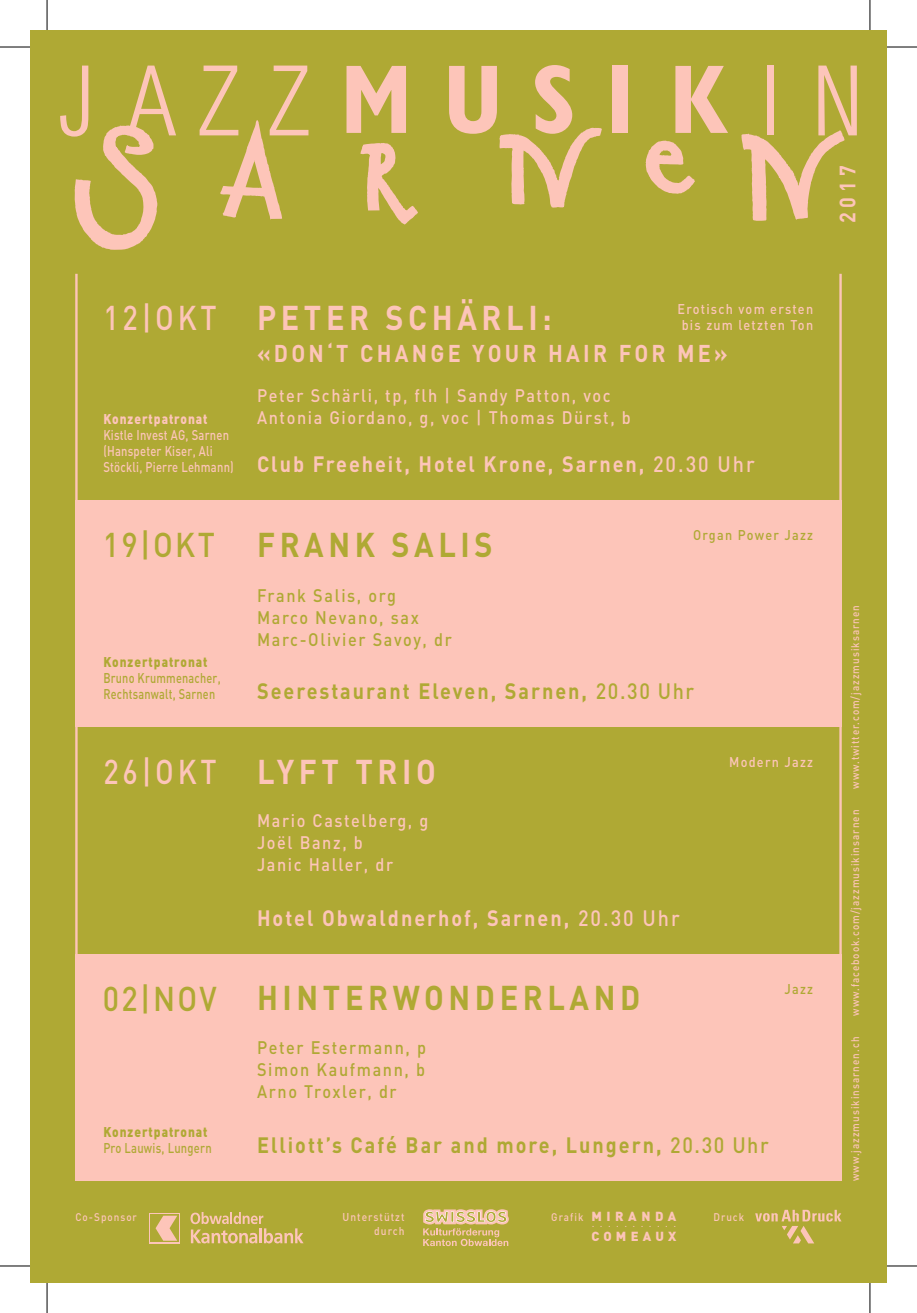
<style>
.page{position:relative;width:917px;height:1313px;background:#fff}
.page>*{position:absolute;margin:0;border:0;box-sizing:border-box;transform-origin:0 0}
.t1{font:700 34px "DIN";letter-spacing:.15em;color:#afa934;scale:.9 1}
.t2{font:700 34px "DIN";letter-spacing:.15em;color:#fdc5b9;scale:.9 1}
.t3{font:500 34px "DIN";color:#fdc5b9;scale:.85 1}
.t4{font:700 24px "DIN";letter-spacing:.15em;color:#fdc5b9;scale:.9 1}
.t5{font:700 22px "DIN";letter-spacing:.1em;color:#fdc5b9;scale:.9 1}
.t6{font:700 22px "DIN";letter-spacing:.1em;color:#afa934;scale:.9 1}
.t7{font:500 18px/22px "DIN";letter-spacing:.1em;color:#fdc5b9;scale:.9 1}
.t8{font:500 18px/22px "DIN";letter-spacing:.1em;color:#afa934;scale:.9 1}
.t9{font:500 14px/16px "DIN";letter-spacing:.02em;color:#fdc5b9;scale:.8 1}
.t10{font:500 14px/16px "DIN";letter-spacing:.1em;color:#fdc5b9;text-align:center;scale:.9 1}
.t11{font:500 14px/16px "DIN";letter-spacing:.02em;color:#afa934;scale:.78 1}
.t12{font:900 14px "DIN";letter-spacing:.08em;color:#afa934;scale:.85 1}
.t13{font:500 14px "DIN";letter-spacing:.02em;color:#afa934;scale:.8 1}
.t14{font:900 14px "DIN";letter-spacing:.08em;color:#fdc5b9;scale:.85 1}
.t15{font:500 14px "DIN";letter-spacing:.1em;color:#afa934;scale:.9 1}
.t16{font:500 14px "DIN";letter-spacing:.02em;color:#afa934;scale:.9 1}
.t17{font:13px "DIN Light Alternate";color:#fdc5b9}
.t18{font:900 13px "DIN";letter-spacing:.355em;color:#fdc5b9}
.t19{font:900 13px "DIN";letter-spacing:.33em;color:#fdc5b9}
.t20{font:500 11.2px "DIN";letter-spacing:.1em;color:#fdc5b9;scale:.9 1}
.t21{font:500 11px "DIN";letter-spacing:.1em;color:#fdc5b9;scale:.9 1}
.s1{font-weight:500}
</style>
<div class="page">
<div style="left:30px;top:30px;width:856px;height:1253px;background:#afa934"></div>
<div style="left:75px;top:501px;width:766px;height:226px;background:#fdc5b9"></div>
<div style="left:75px;top:954px;width:766px;height:227px;background:#fdc5b9"></div>
<svg style="left:346px;top:66px;width:60px;height:67px"></svg>
<div style="left:612px;top:66px;width:15px;height:67px;background:#fdc5b9"></div>
<svg style="left:675px;top:66px;width:52px;height:67px"></svg>
<svg style="left:449px;top:65px;width:152px;height:143px"></svg>
<svg style="left:645px;top:140px;width:50px;height:54px"></svg>
<svg style="left:360px;top:143px;width:58px;height:82px"></svg>
<svg style="left:60px;top:66px;width:116px;height:184px"></svg>
<svg style="left:741px;top:66px;width:115px;height:155px"></svg>
<svg style="left:199px;top:66px;width:109px;height:154px"></svg>
<svg style="left:150px;top:1213px;width:30px;height:30px"></svg>
<div style="left:151px;top:1214px;width:28px;height:28px;background:#afa934"></div>
<svg style="left:155px;top:1216px;width:22px;height:25px"></svg>
<svg style="left:190px;top:1212px;width:113px;height:31px"></svg>
<svg style="left:755px;top:1210px;width:86px;height:33px"></svg>
<svg style="left:423px;top:1209px;width:85px;height:37px"></svg>
<hr style="left:0;top:47px;width:30px;height:1px;background:#000">
<hr style="left:886px;top:47px;width:30px;height:1px;background:#000">
<hr style="left:0;top:1266px;width:30px;height:1px;background:#000">
<hr style="left:886px;top:1266px;width:30px;height:1px;background:#000">
<hr style="left:47px;top:0;width:1px;height:30px;background:#000">
<hr style="left:47px;top:1283px;width:1px;height:30px;background:#000">
<hr style="left:869px;top:0;width:1px;height:30px;background:#000">
<hr style="left:869px;top:1283px;width:1px;height:30px;background:#000">
<p class="t5" style="left:832px;top:223px;width:66px;rotate:-90deg">2017</p>
<h1 class="t3" style="left:103px;top:296px;width:135px">12|OKT</h1>
<p class="t14" style="left:103px;top:410px;width:124px">Konzertpatronat</p>
<p class="t9" style="left:103px;top:427px;width:164px">Kistle Invest AG, Sarnen (Hanspeter Kiser, Ali<br>Stöckli, Pierre Lehmann)</p>
<h1 class="t2" style="left:257px;top:296px;width:329px">PETER SCHÄRLI:</h1>
<h2 class="t4" style="left:257px;top:338px;width:524px">«DON‘T CHANGE YOUR HAIR FOR ME»</h2>
<p class="t10" style="left:677px;top:300px;width:152px">Erotisch vom ersten bis zum letzten Ton</p>
<p class="t7" style="left:257px;top:384px;width:417px">Peter Schärli, tp, flh | Sandy Patton, voc<br>Antonia Giordano, g, voc | Thomas Dürst, b</p>
<p class="t5" style="left:257px;top:450px;width:554px">Club Freeheit, Hotel Krone, Sarnen, <span class="s1">20.30 Uhr</span></p>
<h1 class="t1" style="left:103px;top:523px;width:434px"><span class="s1">19|OKT</span> FRANK SALIS</h1>
<p class="t8" style="left:257px;top:584px;width:218px">Frank Salis, org<br>Marco Nevano, sax<br>Marc-Olivier Savoy, dr</p>
<p class="t15" style="left:692px;top:526px;width:135px">Organ Power Jazz</p>
<p class="t12" style="left:103px;top:653px;width:124px">Konzertpatronat</p>
<p class="t11" style="left:103px;top:669px;width:152px">Bruno Krummenacher,<br>Rechtsanwalt, Sarnen</p>
<p class="t6" style="left:257px;top:677px;width:487px">Seerestaurant Eleven, Sarnen, <span class="s1">20.30 Uhr</span></p>
<h1 class="t2" style="left:103px;top:749px;width:370px"><span class="s1">26|OKT</span> LYFT TRIO</h1>
<p class="t7" style="left:257px;top:809px;width:192px">Mario Castelberg, g<br>Joël Banz, b<br>Janic Haller, dr</p>
<p class="t5" style="left:257px;top:903px;width:471px">Hotel Obwaldnerhof, Sarnen, <span class="s1">20.30 Uhr</span></p>
<h1 class="t1" style="left:103px;top:975px;width:598px"><span class="s1">02|NOV</span> HINTERWONDERLAND</h1>
<p class="t8" style="left:257px;top:1036px;width:189px;text-align:justify">Peter Estermann, p Simon Kaufmann, b Arno Troxler, dr</p>
<p class="t10" style="left:728px;top:754px;width:95px">Modern Jazz</p>
<p class="t16" style="left:784px;top:980px;width:33px">Jazz</p>
<p class="t12" style="left:103px;top:1122px;width:124px">Konzertpatronat</p>
<p class="t13" style="left:103px;top:1139px;width:137px">Pro Lauwis, Lungern</p>
<p class="t6" style="left:257px;top:1130px;width:570px">Elliott’s Café Bar and more, Lungern, <span class="s1">20.30 Uhr</span></p>
<p class="t18" style="left:591px;top:1207px;width:87px">MIRANDA</p>
<p class="t17" style="left:591px;top:1214px;width:87px">...........</p>
<p class="t19" style="left:591px;top:1227px;width:87px">COMEAUX</p>
<p class="t21" style="left:75px;top:1210px;width:70px">Co-Sponsor</p>
<p class="t20" style="left:342px;top:1210px;width:70px">Unterstützt</p>
<p class="t21" style="left:551px;top:1210px;width:37px">Grafik</p>
<p class="t21" style="left:713px;top:1210px;width:36px">Druck</p>
<p class="t20" style="left:374px;top:1224px;width:35px">durch</p>
<p class="t21" style="left:847px;top:789px;width:205px;rotate:-90deg">www.twitter.com/jazzmusiksarnen</p>
<p class="t21" style="left:847px;top:1016px;width:230px;rotate:-90deg">www.facebook.com/jazzmusikinsarnen</p>
<p class="t21" style="left:847px;top:1181px;width:162px;rotate:-90deg">www.jazzmusikinsarnen.ch</p>
</div>
